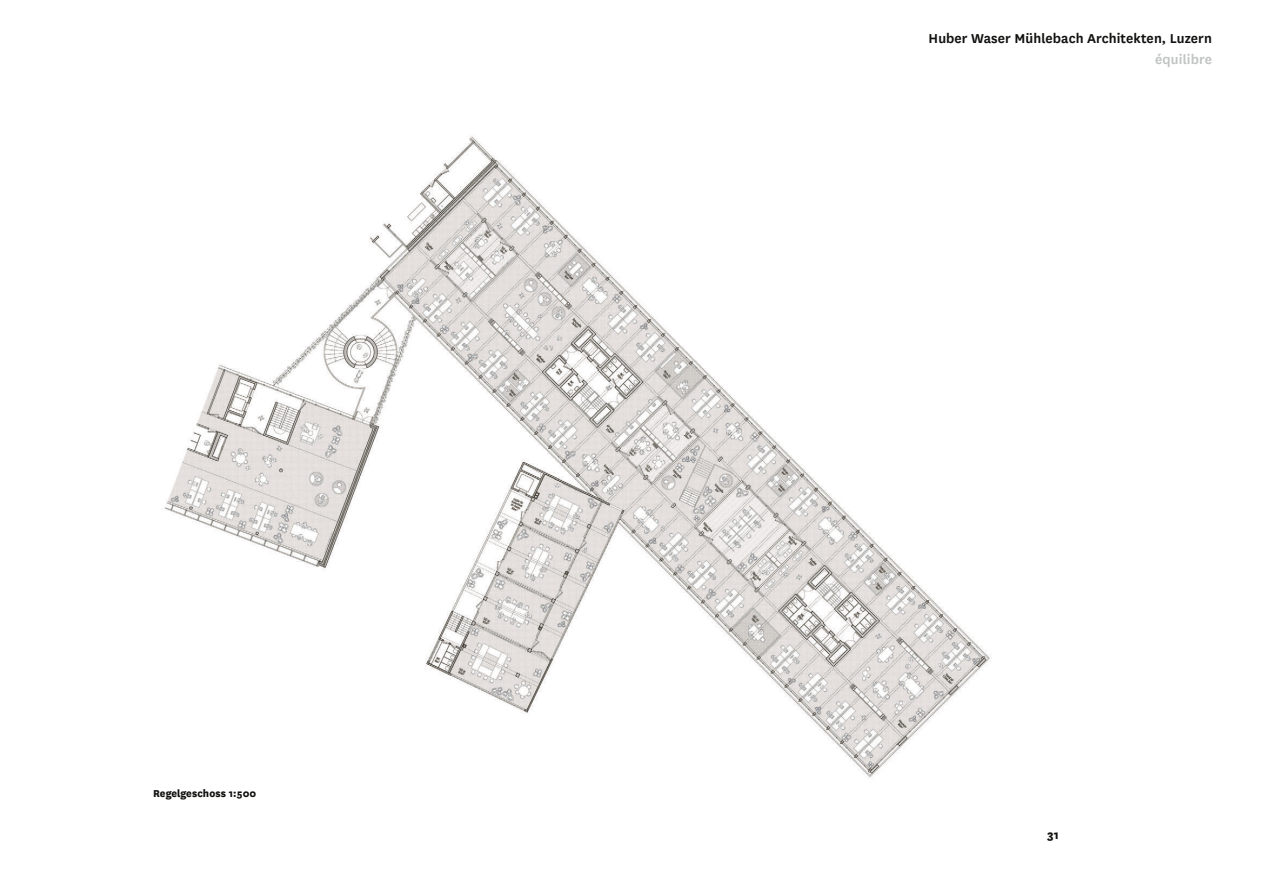
<style>
.page{position:relative;width:1263px;height:893px;background:#fff}
.page>*{position:absolute;margin:0;border:0;box-sizing:border-box;transform-origin:0 0}
.t1{font:600 15px "National";letter-spacing:.005em;color:#11110f}
.t2{font:600 15px "National";letter-spacing:.005em;color:#c2c4c4}
.t3{font:800 13.5px "National";color:#11110f}
.t4{font:800 11.7px "National";letter-spacing:.005em;color:#11110f}
</style>
<div class="page">
<img style="left:165px;top:136px;width:826px;height:643px">
<div style="left:189px;top:629px;width:147px;height:115px;background:#fff"></div>
<p class="t4" style="left:153px;top:785px;width:105px">Regelgeschoss 1:500</p>
<p class="t1" style="left:929px;top:28px;width:285px">Huber Waser Mühlebach Architekten, Luzern</p>
<p class="t2" style="left:1155px;top:49px;width:58px">équilibre</p>
<p class="t3" style="left:1047px;top:825px;width:13px">31</p>
</div>
